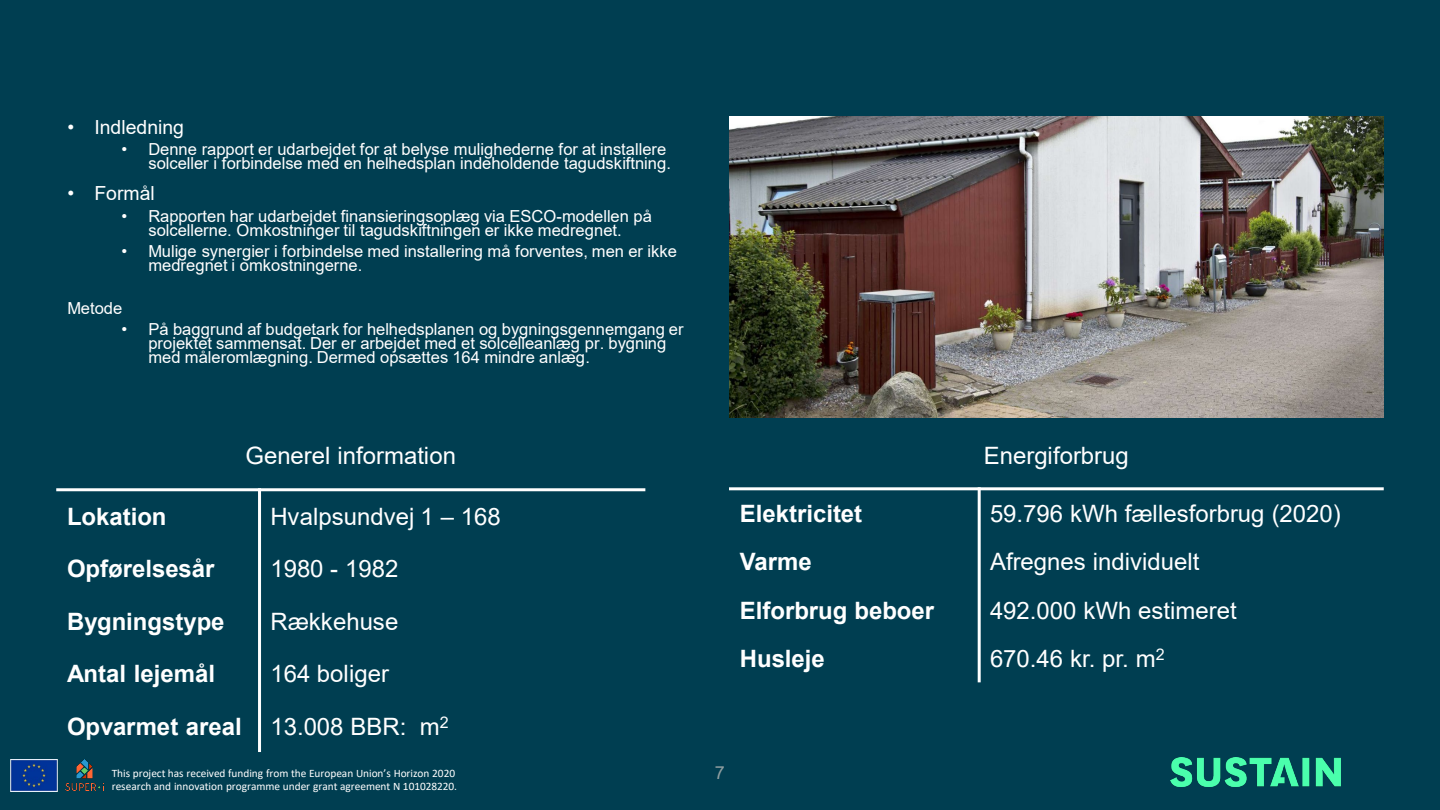
<style>
.page{position:relative;width:1440px;height:810px;background:#003e51}
.page>*{position:absolute;margin:0;border:0;box-sizing:border-box;transform-origin:0 0}
.t1{font:24px/52.5px "Arial";color:#fff}
.t2{font:700 24px "Arial";color:#fff}
.t3{font:19.5px "Arial";color:#fff}
.t4{font:18px "Arial";color:#8f9ea0}
.t5{font:16.5px/13.8px "Arial";color:#fff}
.t6{font:11.4px/13.5px "Calibri";color:#fff}
.s1{font-weight:700}
</style>
<div class="page">
<img style="left:1170px;top:758px;width:171px;height:29px">
<img style="left:66px;top:759px;width:37px;height:32px">
<img style="left:11px;top:760px;width:46px;height:32px">
<hr style="left:258px;top:488px;width:3px;height:264px;background:#fff">
<hr style="left:56px;top:488px;width:589px;height:3px;background:#fff">
<img style="left:729px;top:117px;width:654px;height:301px">
<hr style="left:978px;top:487px;width:3px;height:195px;background:#fff">
<hr style="left:729px;top:487px;width:655px;height:3px;background:#fff">
<p class="t3" style="left:67px;top:116px;width:118px">• Indledning</p>
<p class="t5" style="left:121px;top:143px;width:551px;text-align:right">• Denne rapport er udarbejdet for at belyse mulighederne for at installere solceller i forbindelse med en helhedsplan indeholdende tagudskiftning.</p>
<p class="t3" style="left:67px;top:182px;width:89px">• Formål</p>
<p class="t5" style="left:121px;top:209px;width:532px;text-align:center">• Rapporten har udarbejdet finansieringsoplæg via ESCO-modellen på solcellerne. Omkostninger til tagudskiftningen er ikke medregnet.</p>
<p class="t5" style="left:148px;top:245px;width:530px;text-indent:-27px">• Mulige synergier i forbindelse med installering må forventes, men er ikke medregnet i omkostningerne.</p>
<p class="t5" style="left:67px;top:301px;width:56px">Metode</p>
<p class="t5" style="left:148px;top:323px;width:537px;text-indent:-27px">• På baggrund af budgetark for helhedsplanen og bygningsgennemgang er projektet sammensat. Der er arbejdet med et solcelleanlæg pr. bygning med måleromlægning. Dermed opsættes 164 mindre anlæg.</p>
<h1 class="t1" style="left:246px;top:429px;width:212px">Generel information</h1>
<h1 class="t2" style="left:67px;top:503px;width:101px">Lokation</h1>
<h1 class="t1" style="left:270px;top:490px;width:232px">Hvalpsundvej 1 – 168</h1>
<h1 class="t2" style="left:67px;top:556px;width:149px">Opførelsesår</h1>
<h1 class="t1" style="left:270px;top:543px;width:130px">1980 - 1982</h1>
<h1 class="t2" style="left:67px;top:608px;width:159px">Bygningstype</h1>
<h1 class="t1" style="left:270px;top:595px;width:129px">Rækkehuse</h1>
<h1 class="t2" style="left:67px;top:661px;width:149px">Antal lejemål</h1>
<h1 class="t1" style="left:67px;top:648px;width:383px;text-indent:203px">164 boliger<br><span class="s1">Opvarmet areal</span> 13.008 BBR: m<sup>2</sup></h1>
<p class="t6" style="left:112px;top:767px;width:347px">This project has received funding from the European Union’s Horizon 2020 research and innovation programme under grant agreement N 101028220.</p>
<h1 class="t1" style="left:984px;top:429px;width:147px">Energiforbrug</h1>
<h1 class="t2" style="left:740px;top:500px;width:124px">Elektricitet</h1>
<h1 class="t1" style="left:990px;top:487px;width:352px">59.796 kWh fællesforbrug (2020)</h1>
<h1 class="t2" style="left:740px;top:549px;width:74px">Varme</h1>
<h1 class="t1" style="left:990px;top:536px;width:211px">Afregnes individuelt</h1>
<h1 class="t2" style="left:740px;top:597px;width:196px">Elforbrug beboer</h1>
<h1 class="t1" style="left:990px;top:584px;width:248px">492.000 kWh estimeret</h1>
<h1 class="t2" style="left:740px;top:645px;width:87px">Husleje</h1>
<h1 class="t1" style="left:990px;top:633px;width:176px">670.46 kr. pr. m<sup>2</sup></h1>
<p class="t4" style="left:715px;top:763px;width:12px">7</p>
</div>
